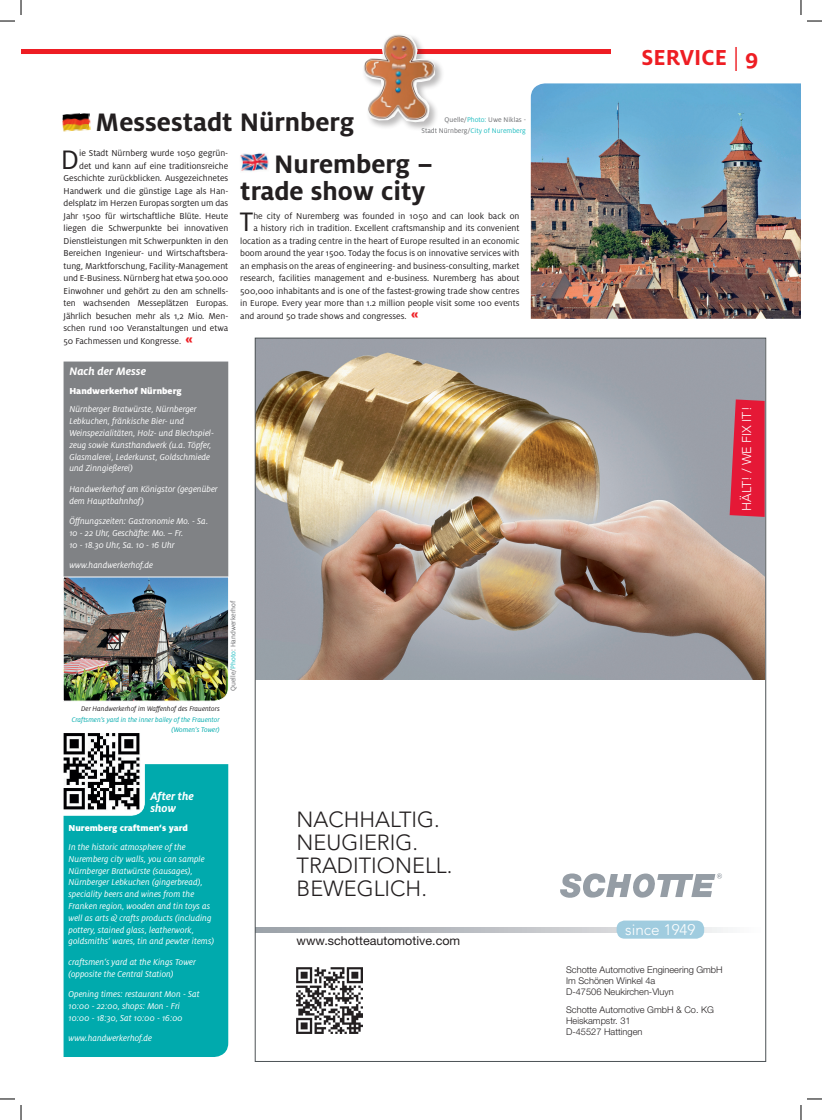
<style>
.page{position:relative;width:822px;height:1120px;background:#fff}
.page>*{position:absolute;margin:0;border:0;box-sizing:border-box;transform-origin:0 0}
.t1{font:29.6px "Milo OT";color:#231f20}
.t2{font:700 28px/27px "Milo OT";color:#231f20;text-align:right}
.t3{font:700 24px "Milo OT";color:#ee1d23}
.t4{font:300 21.8px/23px "Avenir LT";color:#231f20}
.t5{font:300 15.3px "Avenir LT";color:#fff}
.t6{font:300 12.7px "Avenir LT";color:#fff}
.t7{font:12.3px "Helvetica Neue LT";color:#231f20}
.t8{font:italic 700 12px/12px "Milo OT";color:#fff}
.t9{font:900 9.6px "Milo OT";color:#fff}
.t10{font:9.5px "Milo OT";letter-spacing:-.005em;color:#231f20}
.t11{font:italic 9.5px/11.8px "Milo OT";color:#fff}
.t12{font:300 9.2px/11.1px "Helvetica Neue LT";color:#231f20}
.t13{font:7.5px/10.5px "Milo OT";color:#6c6d70;text-align:right}
.t14{font:italic 7.5px/10.5px "Milo OT";color:#00aaad;text-align:right}
.t15{font:italic 7.5px "Milo OT";color:#231f20}
.s1{color:#21bdc1}
.s2{font-weight:800;font-size:13px;color:#ee1d23}
.s3{font-weight:400}
</style>
<div class="page">
<div style="left:21px;top:49px;width:737px;height:5px;background:#ee1d23"></div>
<div style="left:611px;top:46px;width:147px;height:30px;background:#fff"></div>
<img style="left:531px;top:83px;width:270px;height:236px">
<img style="left:62px;top:113px;width:29px;height:18px">
<img style="left:240px;top:153px;width:29px;height:19px">
<div style="left:64px;top:764px;width:164px;height:292px;background:#00aaad"></div>
<div style="left:64px;top:361px;width:164px;height:215px;background:#808285"></div>
<img style="left:257px;top:340px;width:507px;height:339px">
<svg style="left:729px;top:399px;width:35px;height:118px;background:#db2843"></svg>
<img style="left:296px;top:967px;width:66px;height:66px">
<svg style="left:257px;top:927px;width:471px;height:5px;background:#babdc2"></svg>
<div style="left:616px;top:920px;width:88px;height:18px;background:#a0ccdf;border-radius:8px"></div>
<svg style="left:560px;top:873px;width:162px;height:25px"></svg>
<div style="left:362px;top:33px;width:82px;height:98px;background:#231f20;opacity:.3"></div>
<img style="left:363px;top:34px;width:72px;height:88px">
<svg style="left:63px;top:733px;width:82px;height:82px"></svg>
<img style="left:63px;top:576px;width:166px;height:125px">
<svg style="left:807px;top:20px;width:15px;height:2px"></svg>
<svg style="left:807px;top:1098px;width:15px;height:1px"></svg>
<svg style="left:0;top:0;width:22px;height:22px"></svg>
<svg style="left:0;top:1098px;width:22px;height:21px"></svg>
<svg style="left:800px;top:0;width:1px;height:15px"></svg>
<svg style="left:800px;top:1105px;width:1px;height:14px"></svg>
<h2 class="t2" style="left:96px;top:109px;width:260px">Messestadt Nürnberg</h2>
<p class="t13" style="left:421px;top:115px;width:106px">Quelle/<span class="s1">Photo:</span> Uwe Niklas -<br>Stadt Nürnberg/<span class="s1">City of Nuremberg</span></p>
<h1 class="t1" style="left:61px;top:143px;width:20px">D</h1>
<p class="t10" style="left:79px;top:148px;width:150px">ie Stadt Nürnberg wurde 1050 gegrün-</p>
<p class="t10" style="left:79px;top:160px;width:151px">det und kann auf eine traditionsreiche</p>
<p class="t10" style="left:64px;top:173px;width:166px">Geschichte zurückblicken. Ausgezeichnetes</p>
<p class="t10" style="left:64px;top:185px;width:166px">Handwerk und die günstige Lage als Han-</p>
<p class="t10" style="left:64px;top:198px;width:166px">delsplatz im Herzen Europas sorgten um das</p>
<p class="t10" style="left:64px;top:210px;width:166px">Jahr 1500 für wirtschaftliche Blüte. Heute</p>
<p class="t10" style="left:64px;top:223px;width:166px">liegen die Schwerpunkte bei innovativen</p>
<p class="t10" style="left:64px;top:235px;width:166px">Dienstleistungen mit Schwerpunkten in den</p>
<p class="t10" style="left:64px;top:248px;width:166px">Bereichen Ingenieur- und Wirtschaftsbera-</p>
<p class="t10" style="left:64px;top:260px;width:166px">tung, Marktforschung, Facility-Management</p>
<p class="t10" style="left:64px;top:273px;width:166px">und E-Business. Nürnberg hat etwa 500.000</p>
<p class="t10" style="left:64px;top:285px;width:166px">Einwohner und gehört zu den am schnells-</p>
<p class="t10" style="left:64px;top:298px;width:166px">ten wachsenden Messeplätzen Europas.</p>
<p class="t10" style="left:64px;top:310px;width:166px">Jährlich besuchen mehr als 1,2 Mio. Men-</p>
<p class="t10" style="left:64px;top:323px;width:166px">schen rund 100 Veranstaltungen und etwa</p>
<p class="t10" style="left:64px;top:335px;width:131px">50 Fachmessen und Kongresse. <span class="s2">«</span></p>
<p class="t8" style="left:69px;top:365px;width:78px">Nach der Messe</p>
<p class="t9" style="left:69px;top:385px;width:114px">Handwerkerhof Nürnberg</p>
<p class="t11" style="left:69px;top:403px;width:146px">Nürnberger Bratwürste, Nürnberger Lebkuchen, fränkische Bier- und Weinspezialitäten, Holz- und Blechspiel&shy;zeug sowie Kunsthandwerk (u.a. Töpfer, Glasmalerei, Lederkunst, Goldschmiede und Zinngießerei)</p>
<p class="t11" style="left:69px;top:483px;width:150px">Handwerkerhof am Königstor (gegenüber dem Hauptbahnhof)</p>
<p class="t11" style="left:69px;top:515px;width:140px">Öffnungszeiten: Gastronomie Mo. - Sa.<br>10 - 22 Uhr, Geschäfte: Mo. – Fr.<br>10 - 18.30 Uhr, Sa. 10 - 16 Uhr</p>
<p class="t11" style="left:69px;top:559px;width:85px">www.handwerkerhof.de</p>
<h2 class="t2" style="left:240px;top:151px;width:194px">Nuremberg – trade show city</h2>
<h1 class="t1" style="left:240px;top:206px;width:15px">T</h1>
<p class="t10" style="left:253px;top:210px;width:267px">he city of Nuremberg was founded in 1050 and can look back on</p>
<p class="t10" style="left:253px;top:223px;width:267px">a history rich in tradition. Excellent craftsmanship and its convenient</p>
<p class="t10" style="left:240px;top:235px;width:281px">location as a trading centre in the heart of Europe resulted in an economic</p>
<p class="t10" style="left:240px;top:248px;width:281px">boom around the year 1500. Today the focus is on innovative services with</p>
<p class="t10" style="left:240px;top:260px;width:281px">an emphasis on the areas of engineering- and business-consulting, market</p>
<p class="t10" style="left:240px;top:273px;width:281px">research, facilities management and e-business. Nuremberg has about</p>
<p class="t10" style="left:240px;top:285px;width:281px">500,000 inhabitants and is one of the fastest-growing trade show centres</p>
<p class="t10" style="left:240px;top:298px;width:281px">in Europe. Every year more than 1.2 million people visit some 100 events</p>
<p class="t10" style="left:240px;top:310px;width:180px">and around 50 trade shows and congresses. <span class="s2">«</span></p>
<p class="t15" style="left:81px;top:704px;width:140px">Der Handwerkerhof im Waffenhof des Frauentors</p>
<p class="t14" style="left:72px;top:714px;width:149px">Craftsmen‘s yard in the inner bailey of the Frauentor (Women‘s Tower)</p>
<p class="t13" style="left:228px;top:691px;width:92px;rotate:-90deg">Quelle/<span class="s1">Photo</span>: Handwerkerhof</p>
<p class="t8" style="left:150px;top:790px;width:45px">After the show</p>
<p class="t9" style="left:68px;top:822px;width:121px">Nuremberg craftmen‘s yard</p>
<p class="t11" style="left:68px;top:841px;width:147px">In the historic atmosphere of the Nuremberg city walls, you can sample Nürnberger Bratwürste (sausages), Nürnberger Lebkuchen (gingerbread), speciality beers and wines from the Franken region, wooden and tin toys as well as arts &amp; crafts products (including pottery, stained glass, leatherwork, goldsmiths‘ wares, tin and pewter items)</p>
<p class="t11" style="left:68px;top:955px;width:129px">craftsmen‘s yard at the Kings Tower (opposite the Central Station)</p>
<p class="t11" style="left:68px;top:987px;width:133px">Opening times: restaurant Mon - Sat<br>10:00 - 22:00, shops: Mon - Fri<br>10:00 - 18:30, Sat 10:00 - 16:00</p>
<p class="t11" style="left:68px;top:1031px;width:85px">www.handwerkerhof.de</p>
<h3 class="t4" style="left:296px;top:808px;width:157px">NACHHALTIG.<br>NEUGIERIG.<br>TRADITIONELL.<br>BEWEGLICH.</h3>
<p class="t7" style="left:296px;top:932px;width:165px">www.schotteautomotive.com</p>
<h3 class="t3" style="left:641px;top:44px;width:118px">SERVICE <span class="s3">|</span> 9</h3>
<h3 class="t6" style="left:739px;top:511px;width:106px;rotate:-90deg">HÄLT! / WE FIX IT!</h3>
<h3 class="t5" style="left:625px;top:920px;width:72px">SINCE 1949</h3>
<p class="t12" style="left:566px;top:964px;width:158px">Schotte Automotive Engineering GmbH<br>Im Schönen Winkel 4a<br>D-47506 Neukirchen-Vluyn</p>
<p class="t12" style="left:566px;top:1003px;width:149px">Schotte Automotive GmbH &amp; Co. KG<br>Heiskampstr. 31<br>D-45527 Hattingen</p>
</div>
